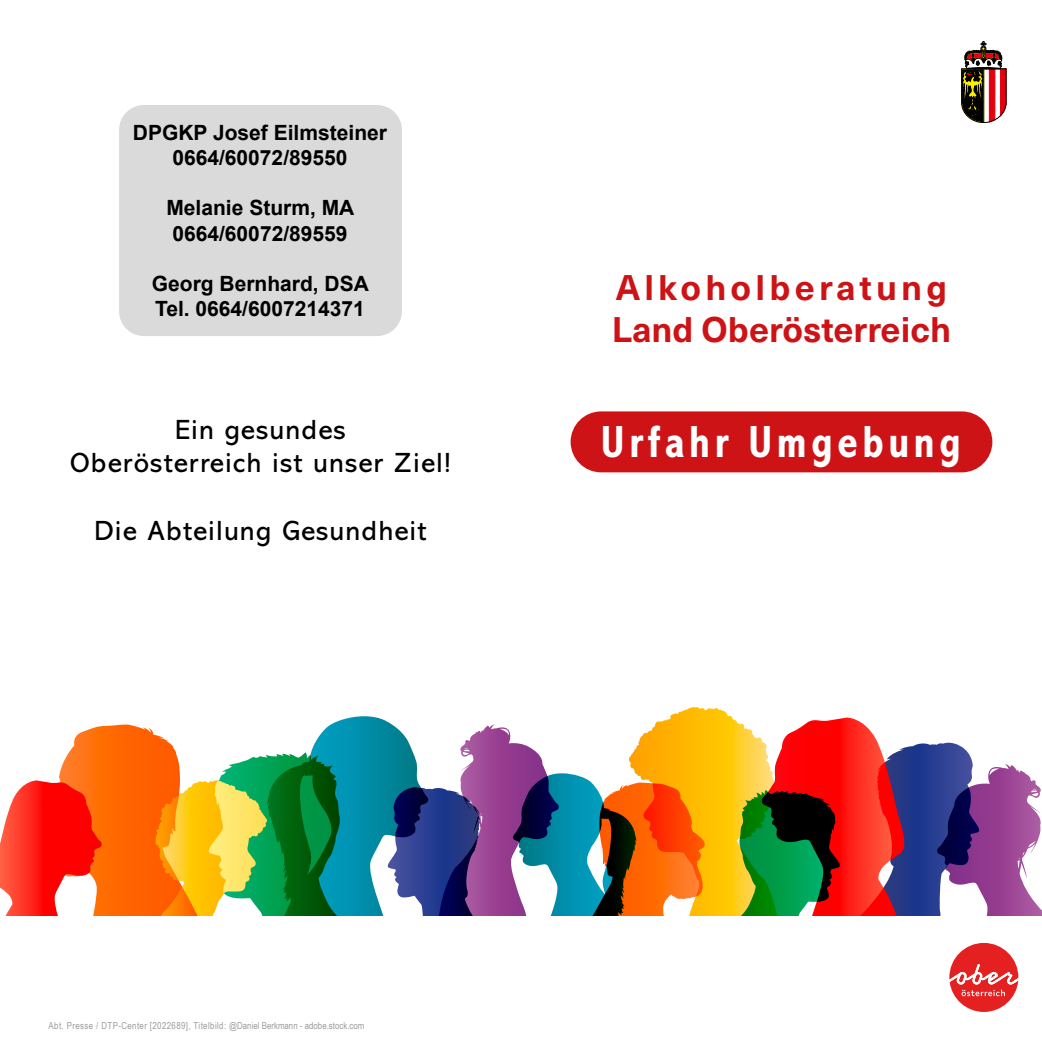
<style>
.page{position:relative;width:1042px;height:1042px;background:#fff}
.page>*{position:absolute;margin:0;border:0;box-sizing:border-box;transform-origin:0 0}
.t1{font:700 condensed 45.5px "Abadi MT Pro";letter-spacing:.1em;color:#fff}
.t2{font:700 35px/42px "Neue Haas Unica W1 G";letter-spacing:.01em;color:#cd1316}
.t3{font:28px/33.6px "Abadi MT Pro";letter-spacing:.04em;color:#000;text-align:center}
.t4{font:700 21px/25.2px "Arial";color:#000}
.t5{font:9.62px "Arial Narrow";letter-spacing:.04em;color:#9c9d9d}
</style>
<div class="page">
<div style="left:570px;top:411px;width:422px;height:61px;background:#cd1316;border-radius:30px"></div>
<div style="left:119px;top:105px;width:283px;height:231px;background:#dadada;border-radius:25px"></div>
<svg style="left:0;top:707px;width:1042px;height:208px"></svg>
<svg style="left:949px;top:943px;width:69px;height:69px"></svg>
<svg style="left:961px;top:41px;width:45px;height:82px"></svg>
<p class="t4" style="left:133px;top:120px;width:256px;text-align:center">DPGKP Josef Eilmsteiner<br>0664/60072/89550</p>
<p class="t4" style="left:166px;top:196px;width:189px">Melanie Sturm, MA<br>0664/60072/89559</p>
<p class="t4" style="left:152px;top:271px;width:219px">Georg Bernhard, DSA<br>Tel. 0664/6007214371</p>
<h3 class="t3" style="left:70px;top:413px;width:382px">Ein gesundes<br>Oberösterreich ist unser Ziel!</h3>
<h3 class="t3" style="left:95px;top:514px;width:333px">Die Abteilung Gesundheit</h3>
<h2 class="t2" style="left:612px;top:264px;width:341px">Alkoholberatung<br>Land Oberösterreich</h2>
<h1 class="t1" style="left:601px;top:417px;width:361px">Urfahr Umgebung</h1>
<p class="t5" style="left:49px;top:1018px;width:317px">Abt. Presse / DTP-Center [2022689], Titelbild: @Daniel Berkmann - adobe.stock.com</p>
</div>
